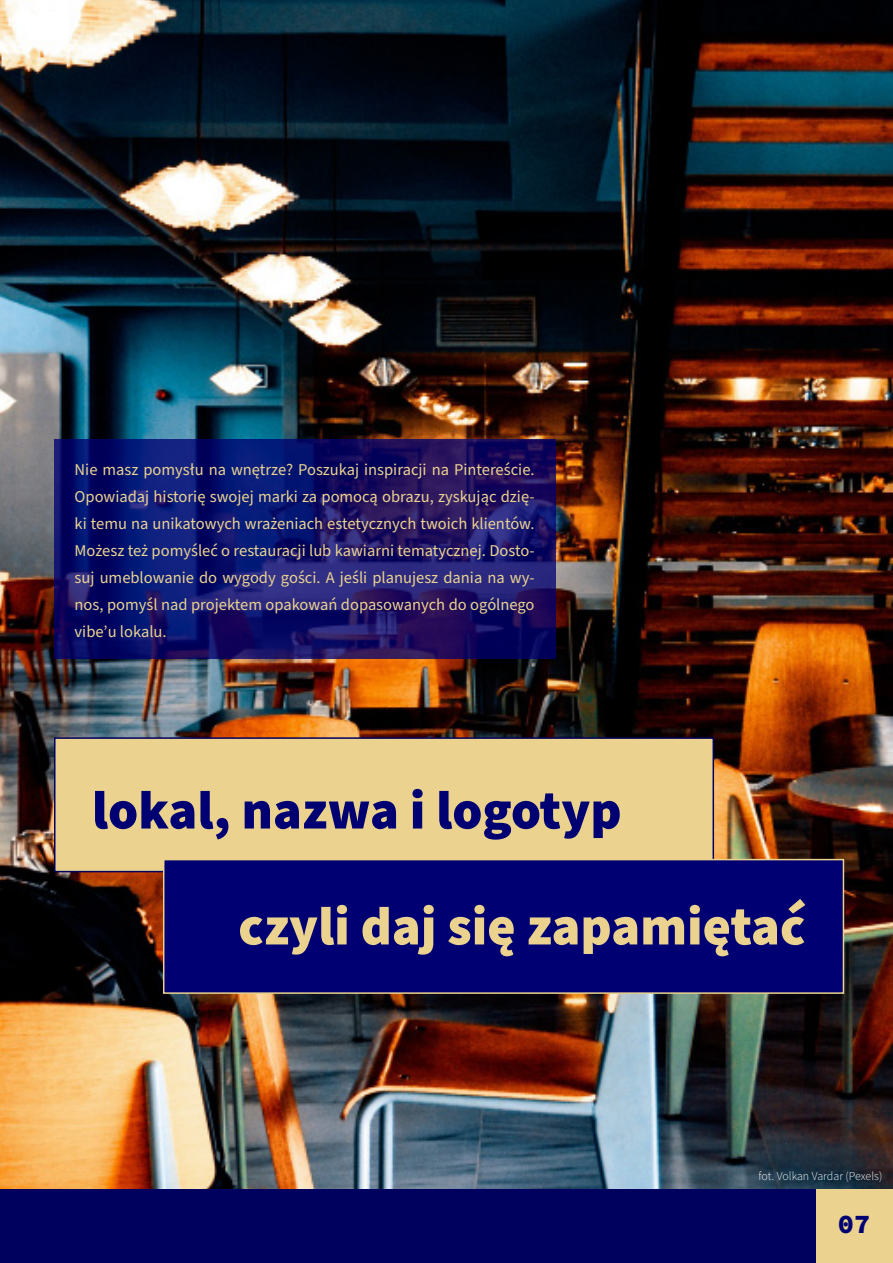
<style>
.page{position:relative;width:893px;height:1263px;background:#fff}
.page>*{position:absolute;margin:0;border:0;box-sizing:border-box;transform-origin:0 0}
.t1{font:900 54px "Source Sans Pro";color:#ebd28f}
.t2{font:900 54px "Source Sans Pro";color:#000072}
.t3{font:27px "Source Code Variable";color:#000072}
.t4{font:16.5px/27px "Source Sans Pro";color:#ebd28f;text-align:justify}
.t5{font:300 12px "Source Sans Pro";color:#fff}
</style>
<div class="page">
<img style="left:0;top:0;width:893px;height:1190px">
<div style="left:0;top:1190px;width:893px;height:73px;background:#00005f"></div>
<div style="left:817px;top:1190px;width:76px;height:73px;background:#ebd28f"></div>
<div style="left:54px;top:737px;width:660px;height:135px;background:#ebd28f;border:2px solid #00005f"></div>
<svg style="left:54px;top:439px;width:501px;height:219px;background:#141369"></svg>
<div style="left:163px;top:859px;width:681px;height:135px;background:#000072;border:2px solid #ebd28f"></div>
<p class="t4" style="left:75px;top:456px;width:462px">Nie masz pomysłu na wnętrze? Poszukaj inspiracji na Pintereście.<br>Opowiadaj historię swojej marki za pomocą obrazu, zyskując dzię&shy;ki temu na unikatowych wrażeniach estetycznych twoich klientów.<br>Możesz też pomyśleć o restauracji lub kawiarni tematycznej. Dosto&shy;suj umeblowanie do wygody gości. A jeśli planujesz dania na wy&shy;nos, pomyśl nad projektem opakowań dopasowanych do ogólnego vibe’u lokalu.</p>
<p class="t2" style="left:92px;top:773px;width:531px">lokal, nazwa i logotyp</p>
<p class="t1" style="left:238px;top:889px;width:569px">czyli daj się zapamiętać</p>
<p class="t5" style="left:758px;top:1168px;width:125px">fot. Volkan Vardar (Pexels)</p>
<p class="t3" style="left:838px;top:1204px;width:34px">07</p>
</div>
